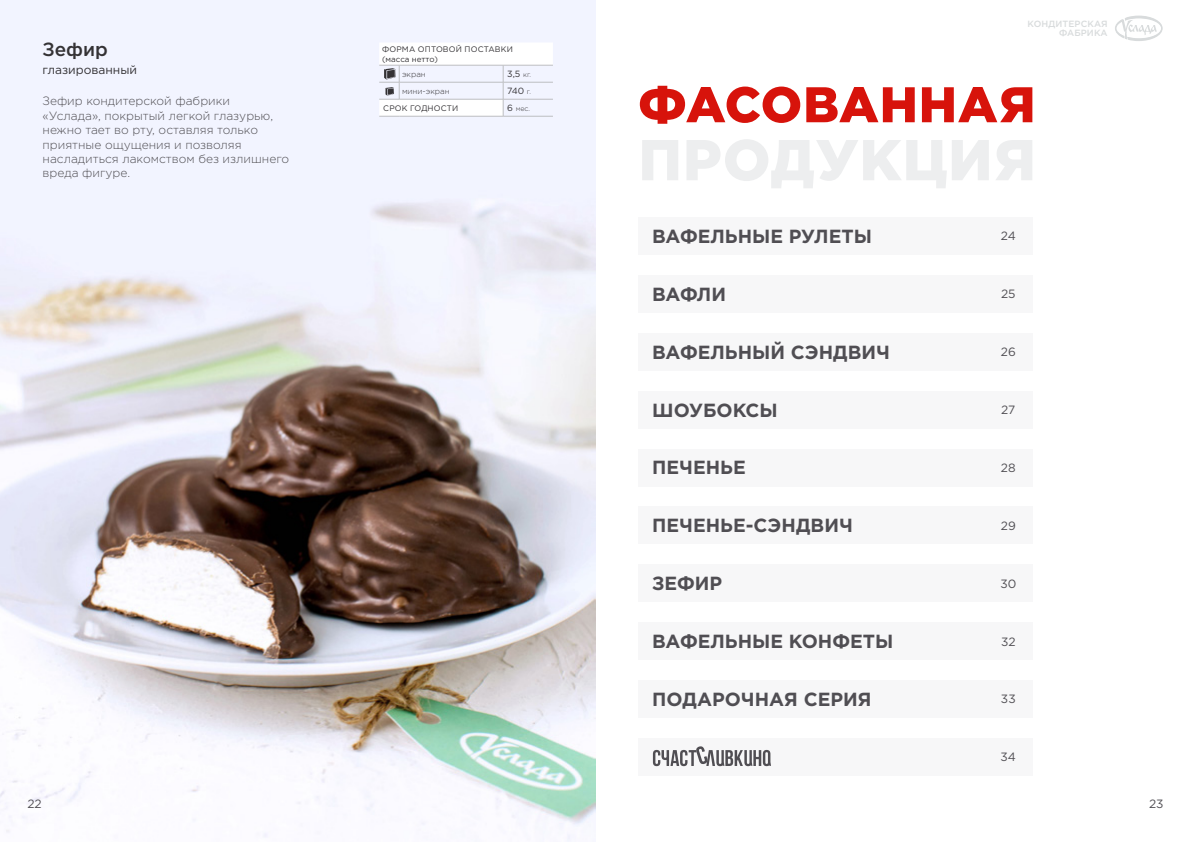
<style>
.page{position:relative;width:1191px;height:842px;background:#fff}
.page>*{position:absolute;margin:0;border:0;box-sizing:border-box;transform-origin:0 0}
.t1{font:900 50px "Gotham Pro";letter-spacing:.02em;color:#d7130b}
.t2{font:700 19px "Gotham Pro";color:#504e53}
.t3{font:500 19px "Gotham Pro";color:#343235}
.t4{font:300 12px/14.4px "Gotham Pro";color:#504e53}
.t5{font:12px "Gotham Pro";color:#504e53}
.t6{font:12px "Gotham Pro";color:#343235}
.t7{font:500 9px/9px "Gotham Pro";letter-spacing:.01em;color:#d8dbdc;text-align:right}
.t8{font:9px "Gotham Pro";color:#343235}
.t9{font:8px/9.6px "Gotham Pro";letter-spacing:.02em;color:#343235}
.t10{font:300 8px "Gotham Pro";color:#343235}
.t11{font:300 7px "Gotham Pro";color:#343235}
.s1{font-weight:300;font-size:7px}
.s2{font-weight:400;font-size:9px}
</style>
<div class="page">
<svg style="left:1115px;top:16px;width:47px;height:25px"></svg>
<img style="left:0;top:0;width:595px;height:842px">
<svg style="left:379px;top:43px;width:174px;height:74px"></svg>
<div style="left:638px;top:217px;width:394px;height:38px;background:#f7f7f8"></div>
<div style="left:638px;top:275px;width:394px;height:38px;background:#f7f7f8"></div>
<div style="left:638px;top:333px;width:394px;height:38px;background:#f7f7f8"></div>
<div style="left:638px;top:391px;width:394px;height:38px;background:#f7f7f8"></div>
<div style="left:638px;top:449px;width:394px;height:37px;background:#f7f7f8"></div>
<div style="left:638px;top:506px;width:394px;height:38px;background:#f7f7f8"></div>
<div style="left:638px;top:564px;width:394px;height:38px;background:#f7f7f8"></div>
<div style="left:638px;top:680px;width:394px;height:38px;background:#f7f7f8"></div>
<div style="left:638px;top:622px;width:394px;height:38px;background:#f7f7f8"></div>
<div style="left:638px;top:738px;width:394px;height:38px;background:#f7f7f8"></div>
<svg style="left:653px;top:746px;width:118px;height:20px"></svg>
<h2 class="t3" style="left:43px;top:39px;width:67px">Зефир</h2>
<p class="t6" style="left:43px;top:64px;width:96px">глазированный</p>
<p class="t4" style="left:43px;top:94px;width:248px">Зефир кондитерской фабрики «Услада», покрытый легкой глазурью, нежно тает во рту, оставляя только приятные ощущения и позволяя насладиться лакомством без излишнего вреда фигуре.</p>
<p class="t9" style="left:382px;top:44px;width:132px">ФОРМА ОПТОВОЙ ПОСТАВКИ (масса нетто)</p>
<p class="t10" style="left:402px;top:69px;width:25px">экран</p>
<p class="t8" style="left:507px;top:69px;width:26px">3,5 <span class="s1">кг.</span></p>
<p class="t10" style="left:402px;top:86px;width:49px">мини-экран</p>
<p class="t8" style="left:507px;top:86px;width:25px">740 <span class="s1">г.</span></p>
<p class="t9" style="left:383px;top:103px;width:77px">СРОК ГОДНОСТИ</p>
<p class="t11" style="left:507px;top:105px;width:25px"><span class="s2">6</span> мес.</p>
<p class="t5" style="left:27px;top:797px;width:16px">22</p>
<p class="t7" style="left:1027px;top:19px;width:82px">КОНДИТЕРСКАЯ<br>ФАБРИКА</p>
<h1 class="t1" style="left:638px;top:76px;width:398px">ФАСОВАННАЯ</h1>
<h2 class="t2" style="left:652px;top:225px;width:221px">ВАФЕЛЬНЫЕ РУЛЕТЫ</h2>
<p class="t5" style="left:1000px;top:229px;width:16px">24</p>
<h2 class="t2" style="left:652px;top:283px;width:75px">ВАФЛИ</h2>
<h2 class="t2" style="left:652px;top:341px;width:239px">ВАФЕЛЬНЫЙ СЭНДВИЧ</h2>
<p class="t5" style="left:1001px;top:287px;width:16px">25</p>
<p class="t5" style="left:1000px;top:345px;width:16px">26</p>
<h2 class="t2" style="left:652px;top:399px;width:127px">ШОУБОКСЫ</h2>
<p class="t5" style="left:1001px;top:403px;width:16px">27</p>
<h2 class="t2" style="left:652px;top:457px;width:95px">ПЕЧЕНЬЕ</h2>
<p class="t5" style="left:1001px;top:461px;width:16px">28</p>
<h2 class="t2" style="left:652px;top:515px;width:202px">ПЕЧЕНЬЕ-СЭНДВИЧ</h2>
<p class="t5" style="left:1000px;top:519px;width:16px">29</p>
<h2 class="t2" style="left:652px;top:572px;width:71px">ЗЕФИР</h2>
<p class="t5" style="left:1000px;top:577px;width:17px">30</p>
<h2 class="t2" style="left:652px;top:630px;width:243px">ВАФЕЛЬНЫЕ КОНФЕТЫ</h2>
<p class="t5" style="left:1001px;top:635px;width:16px">32</p>
<h2 class="t2" style="left:652px;top:688px;width:221px">ПОДАРОЧНАЯ СЕРИЯ</h2>
<p class="t5" style="left:1001px;top:692px;width:16px">33</p>
<p class="t5" style="left:1000px;top:750px;width:17px">34</p>
<p class="t5" style="left:1149px;top:797px;width:16px">23</p>
</div>
